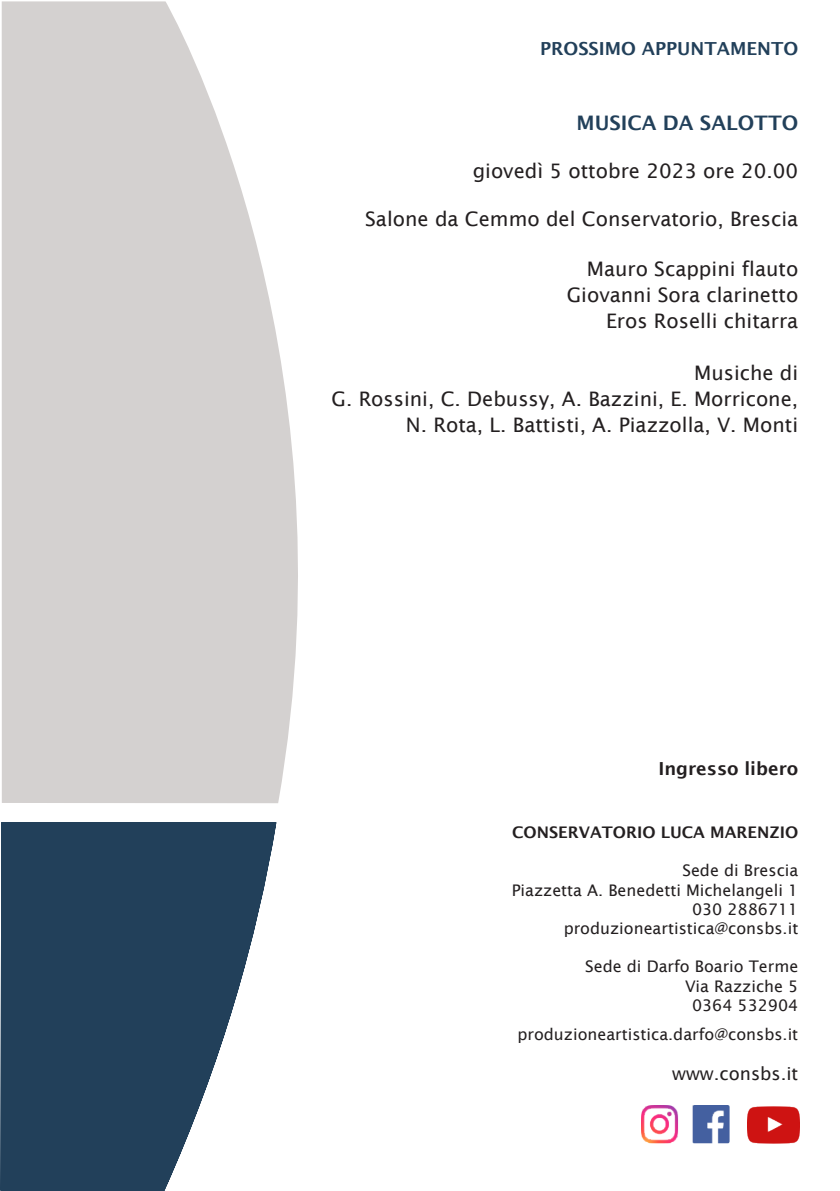
<style>
.page{position:relative;width:840px;height:1191px;background:#fff}
.page>*{position:absolute;margin:0;border:0;box-sizing:border-box;transform-origin:0 0}
.t1{font:20px "Lucida Sans";color:#231f20}
.t2{font:600 20px "Lucida Sans";color:#22405a}
.t3{font:600 18px "Lucida Sans";color:#22405a}
.t4{font:600 18px "Lucida Sans";color:#231f20}
.t5{font:18px "Lucida Sans";color:#231f20}
.t6{font:16px "Lucida Sans";color:#231f20}
.t7{font:600 16px "Lucida Sans";color:#231f20}
</style>
<div class="page">
<svg style="left:0;top:822px;width:276px;height:368px;fill:#22405a"></svg>
<svg style="left:2px;top:1px;width:296px;height:802px;background:#d8d6d5"></svg>
<img style="left:641px;top:1105px;width:88px;height:38px">
<img style="left:747px;top:1106px;width:52px;height:37px">
<p class="t3" style="left:539px;top:39px;width:260px">PROSSIMO APPUNTAMENTO</p>
<p class="t2" style="left:576px;top:111px;width:223px">MUSICA DA SALOTTO</p>
<p class="t1" style="left:472px;top:159px;width:327px">giovedì 5 ottobre 2023 ore 20.00</p>
<p class="t1" style="left:365px;top:207px;width:434px">Salone da Cemmo del Conservatorio, Brescia</p>
<p class="t1" style="left:586px;top:257px;width:213px">Mauro Scappini flauto</p>
<p class="t1" style="left:566px;top:283px;width:233px">Giovanni Sora clarinetto</p>
<p class="t1" style="left:605px;top:309px;width:194px">Eros Roselli chitarra</p>
<p class="t1" style="left:693px;top:361px;width:106px">Musiche di</p>
<p class="t1" style="left:331px;top:387px;width:468px">G. Rossini, C. Debussy, A. Bazzini, E. Morricone,</p>
<p class="t1" style="left:405px;top:413px;width:393px">N. Rota, L. Battisti, A. Piazzolla, V. Monti</p>
<p class="t4" style="left:658px;top:758px;width:141px">Ingresso libero</p>
<p class="t7" style="left:512px;top:823px;width:287px">CONSERVATORIO LUCA MARENZIO</p>
<p class="t6" style="left:682px;top:861px;width:117px">Sede di Brescia</p>
<p class="t6" style="left:511px;top:880px;width:288px">Piazzetta A. Benedetti Michelangeli 1</p>
<p class="t6" style="left:691px;top:900px;width:108px">030 2886711</p>
<p class="t6" style="left:563px;top:919px;width:236px">produzioneartistica@consbs.it</p>
<p class="t6" style="left:585px;top:957px;width:214px">Sede di Darfo Boario Terme</p>
<p class="t6" style="left:684px;top:976px;width:115px">Via Razziche 5</p>
<p class="t6" style="left:691px;top:996px;width:108px">0364 532904</p>
<p class="t6" style="left:517px;top:1024px;width:282px">produzioneartistica.darfo@consbs.it</p>
<p class="t5" style="left:671px;top:1063px;width:128px">www.consbs.it</p>
</div>
